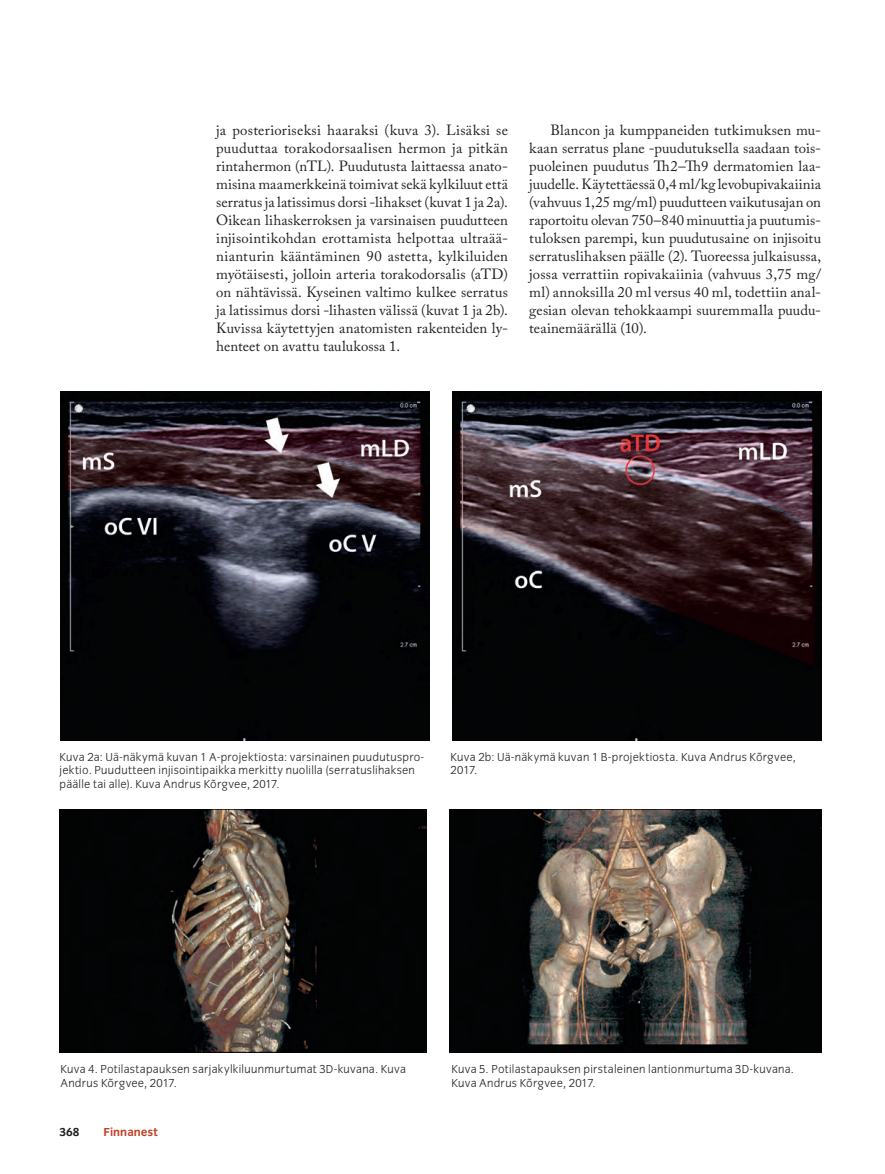
<style>
.page{position:relative;width:885px;height:1174px;background:#fff}
.page>*{position:absolute;margin:0;border:0;box-sizing:border-box;transform-origin:0 0}
.t1{font:14.7px/18px "Adobe Caslon Pro";letter-spacing:.005em;color:#231f20;text-align:justify}
.t2{font:300 12px/13.5px "Congress Sans";letter-spacing:.02em;color:#231f20}
.t3{font:700 12px "Congress Sans";color:#bf4126}
.t4{font:700 12px "Congress Sans";color:#231f20}
</style>
<div class="page">
<img style="left:59px;top:810px;width:367px;height:242px">
<img style="left:449px;top:810px;width:372px;height:242px">
<img style="left:60px;top:391px;width:369px;height:349px">
<img style="left:452px;top:391px;width:369px;height:349px">
<p class="t1" style="left:216px;top:121px;width:293px">ja posterioriseksi haaraksi (kuva 3). Lisäksi se puuduttaa torakodorsaalisen hermon ja pitkän rintahermon (nTL). Puudutusta laittaessa anato&shy;misina maamerkkeinä toimivat sekä kylkiluut että serratus ja latissimus dorsi -lihakset (kuvat 1 ja 2a).<br>Oikean lihaskerroksen ja varsinaisen puudutteen injisointikohdan erottamista helpottaa ultraää&shy;nianturin kääntäminen 90 astetta, kylkiluiden myötäisesti, jolloin arteria torakodorsalis (aTD) on nähtävissä. Kyseinen valtimo kulkee serratus ja latissimus dorsi -lihasten välissä (kuvat 1 ja 2b).<br>Kuvissa käytettyjen anatomisten rakenteiden ly&shy;henteet on avattu taulukossa 1.</p>
<p class="t1" style="left:529px;top:121px;width:293px;text-indent:21px">Blancon ja kumppaneiden tutkimuksen mu&shy;kaan serratus plane -puudutuksella saadaan tois&shy;puoleinen puudutus Th2–Th9 dermatomien laa&shy;juudelle. Käytettäessä 0,4 ml/kg levobupivakaiinia (vahvuus 1,25 mg/ml) puudutteen vaikutusajan on raportoitu olevan 750–840 minuuttia ja puutumis&shy;tuloksen parempi, kun puudutusaine on injisoitu serratuslihaksen päälle (2). Tuoreessa julkaisussa, jossa verrattiin ropivakaiinia (vahvuus 3,75 mg/ ml) annoksilla 20 ml versus 40 ml, todettiin anal&shy;gesian olevan tehokkaampi suuremmalla puudu&shy;teainemäärällä (10).</p>
<p class="t2" style="left:60px;top:750px;width:366px">Kuva 2a: Uä-näkymä kuvan 1 A-projektiosta: varsinainen puudutuspro&shy;jektio. Puudutteen injisointipaikka merkitty nuolilla (serratuslihaksen päälle tai alle). Kuva Andrus Kõrgvee, 2017.</p>
<p class="t2" style="left:450px;top:750px;width:347px">Kuva 2b: Uä-näkymä kuvan 1 B-projektiosta. Kuva Andrus Kõrgvee,<br>2017.</p>
<p class="t2" style="left:60px;top:1062px;width:347px">Kuva 4. Potilastapauksen sarjakylkiluunmurtumat 3D-kuvana. Kuva<br>Andrus Kõ rgvee, 2017.</p>
<p class="t2" style="left:451px;top:1062px;width:344px">Kuva 5. Potilastapauksen pirstaleinen lantionmurtuma 3D-kuvana.<br>Kuva Andrus Kõ rgvee, 2017.</p>
<p class="t4" style="left:60px;top:1125px;width:22px">368</p>
<p class="t3" style="left:104px;top:1125px;width:56px">Finnanest</p>
</div>
